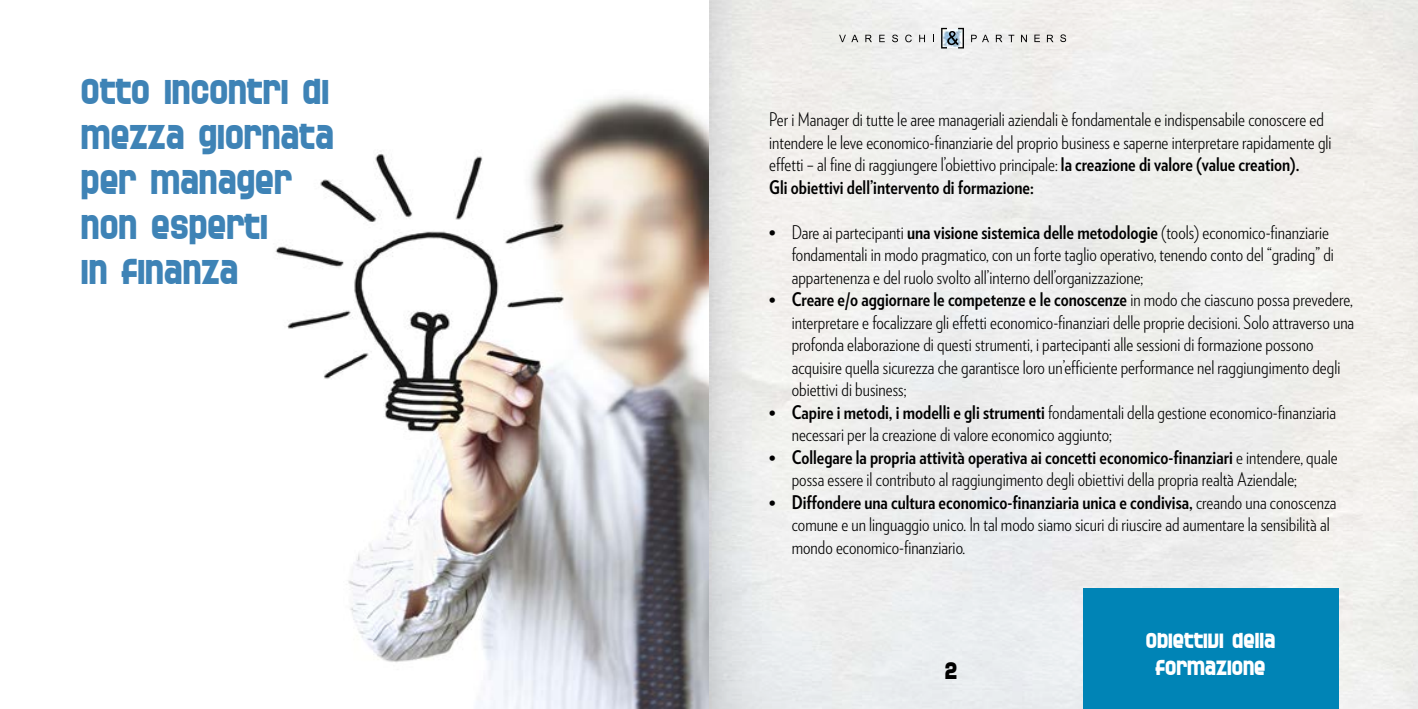
<style>
.page{position:relative;width:1418px;height:709px;background:#fff}
.page>*{position:absolute;margin:0;border:0;box-sizing:border-box;transform-origin:0 0}
.t1{font:700 37.5px/45px "SF Speedwaystar";color:#3e83b6}
.t2{font:700 25px "SF Speedwaystar";color:#000}
.t3{font:700 22.5px/27px "SF Speedwaystar";color:#fff;text-align:center}
.t4{font:300 18.75px/22.5px "Verlag Condensed";color:#000}
.s1{font-weight:700}
.s2{font-family:"Times";font-weight:400}
.s3{font-family:"Times";font-weight:700}
</style>
<div class="page">
<img style="left:709px;top:0;width:708px;height:709px">
<svg style="left:839px;top:35px;width:19px;height:7px"></svg>
<svg style="left:865px;top:35px;width:7px;height:7px"></svg>
<svg style="left:879px;top:35px;width:5px;height:7px"></svg>
<svg style="left:892px;top:35px;width:6px;height:7px"></svg>
<svg style="left:905px;top:35px;width:6px;height:7px"></svg>
<svg style="left:919px;top:35px;width:6px;height:7px"></svg>
<svg style="left:971px;top:35px;width:5px;height:7px"></svg>
<svg style="left:982px;top:35px;width:7px;height:7px"></svg>
<svg style="left:995px;top:35px;width:7px;height:7px"></svg>
<svg style="left:1008px;top:35px;width:6px;height:7px"></svg>
<svg style="left:1021px;top:35px;width:5px;height:7px"></svg>
<svg style="left:1034px;top:35px;width:5px;height:7px"></svg>
<svg style="left:1046px;top:35px;width:7px;height:7px"></svg>
<svg style="left:1060px;top:34px;width:6px;height:8px"></svg>
<svg style="left:941px;top:28px;width:23px;height:21px"></svg>
<div style="left:1082px;top:588px;width:256px;height:121px;background:#0084b6"></div>
<img style="left:275px;top:95px;width:434px;height:614px">
<h1 class="t1" style="left:81px;top:68px;width:254px">OTTO INCONTRI DI<br>MEZZA GIORNATA<br>PER MANAGER<br>NON ESPERTI<br>IN FINANZA</h1>
<p class="t4" style="left:769px;top:107px;width:564px">Per i Manager di tutte le aree manageriali aziendali è fondamentale e indispensabile conoscere ed intendere le leve economico-finanziarie del proprio business e saperne interpretare rapidamente gli effetti – al fine di raggiungere l’obiettivo principale: <span class="s1">la creazione di valore (value creation).<br>Gli obiettivi dell’intervento di formazione:</span></p>
<p class="t4" style="left:791px;top:220px;width:543px;text-indent:-22px"><span class="s2">•</span> Dare ai partecipanti <span class="s1">una visione sistemica delle metodologie</span> (tools) economico-finanziarie fondamentali in modo pragmatico, con un forte taglio operativo, tenendo conto del “grading” di appartenenza e del ruolo svolto all’interno dell’organizzazione;</p>
<p class="t4" style="left:791px;top:287px;width:564px;text-indent:-22px"><span class="s3">•</span> <span class="s1">Creare e/o aggiornare le competenze e le conoscenze</span> in modo che ciascuno possa prevedere, interpretare e focalizzare gli effetti economico-finanziari delle proprie decisioni. Solo attraverso una profonda elaborazione di questi strumenti, i partecipanti alle sessioni di formazione possono acquisire quella sicurezza che garantisce loro un’efficiente performance nel raggiungimento degli obiettivi di business;</p>
<p class="t4" style="left:791px;top:400px;width:546px;text-indent:-22px"><span class="s3">•</span> <span class="s1">Capire i metodi, i modelli e gli strumenti</span> fondamentali della gestione economico-finanziaria necessari per la creazione di valore economico aggiunto;</p>
<p class="t4" style="left:791px;top:445px;width:547px;text-indent:-22px"><span class="s3">•</span> <span class="s1">Collegare la propria attività operativa ai concetti economico-finanziari</span> e intendere, quale possa essere il contributo al raggiungimento degli obiettivi della propria realtà Aziendale;</p>
<p class="t4" style="left:791px;top:490px;width:546px;text-indent:-22px"><span class="s3">•</span> <span class="s1">Diffondere una cultura economico-finanziaria unica e condivisa,</span> creando una conoscenza comune e un linguaggio unico. In tal modo siamo sicuri di riuscire ad aumentare la sensibilità al mondo economico-finanziario.</p>
<h2 class="t2" style="left:944px;top:656px;width:14px">2</h2>
<p class="t3" style="left:1145px;top:626px;width:131px">OBIETTIVI DELLA<br>FORMAZIONE</p>
</div>
